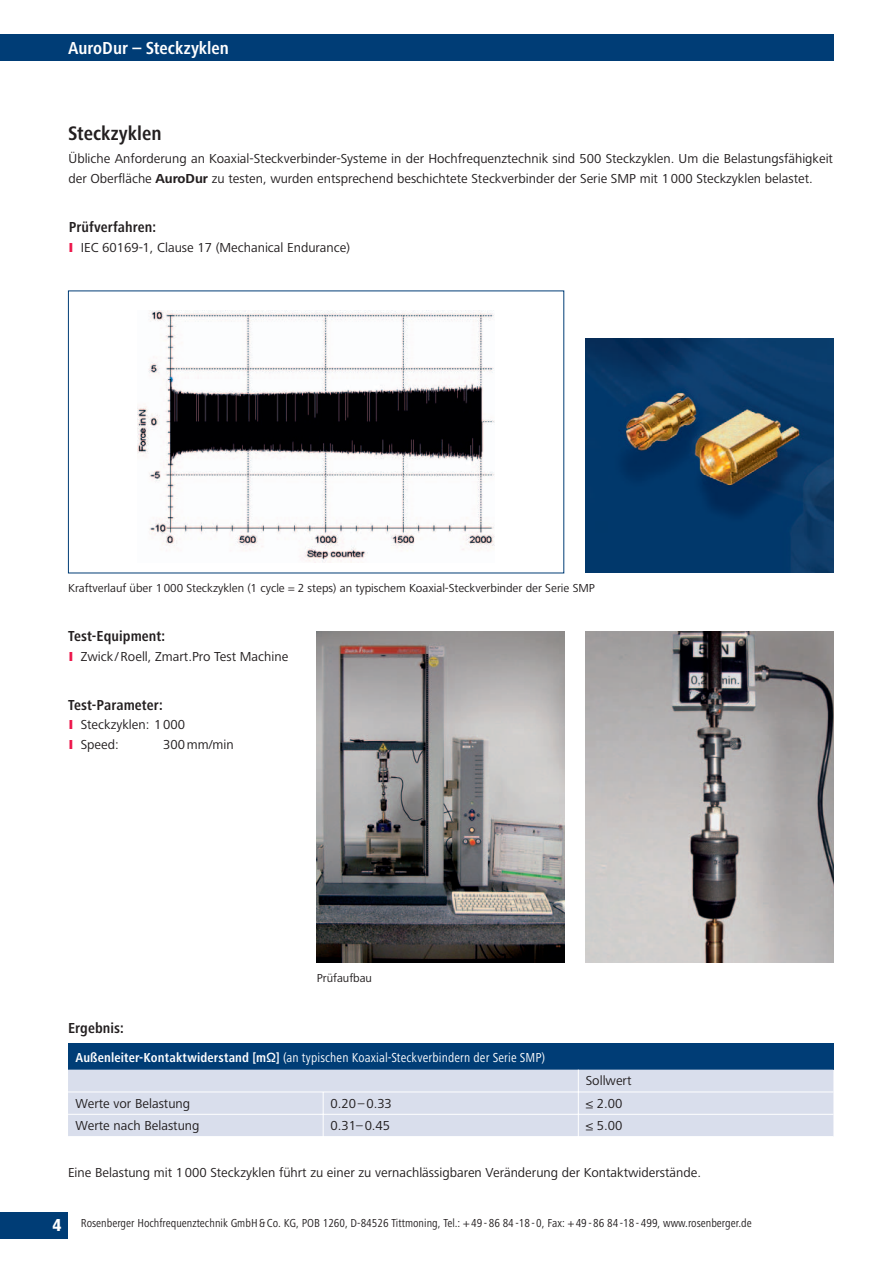
<style>
.page{position:relative;width:893px;height:1263px;background:#fff}
.page>*{position:absolute;margin:0;border:0;box-sizing:border-box;transform-origin:0 0}
.t1{font:700 condensed 20.25px "Frutiger Next LT";color:#231f20}
.t2{font:700 condensed 18px "Frutiger Next LT";color:#fff}
.t3{font:700 condensed 15px "Frutiger Next LT";letter-spacing:.005em;color:#231f20}
.t4{font:13.5px/19.5px "Frutiger Next LT";color:#231f20}
.t5{font:condensed 13.5px "Frutiger Next LT";letter-spacing:.01em;color:#fff}
.t6{font:condensed 12px "Frutiger Next LT";color:#231f20}
.t7{font:12px "Frutiger Next LT";color:#231f20}
.s1{font-weight:700}
.s2{font-weight:800;color:#ed164b}
.s3{font-weight:800;font-size:18px;color:#fff}
</style>
<div class="page">
<img style="left:137px;top:310px;width:358px;height:253px">
<img style="left:586px;top:631px;width:247px;height:332px">
<img style="left:317px;top:631px;width:247px;height:332px">
<img style="left:586px;top:339px;width:247px;height:234px">
<div style="left:0;top:34px;width:833px;height:27px;background:#003d76"></div>
<div style="left:68px;top:1043px;width:765px;height:27px;background:#003d76"></div>
<div style="left:68px;top:1070px;width:765px;height:66px;background:#d9deec"></div>
<hr style="left:68px;top:1091px;width:510px;height:1px;background:#fff">
<hr style="left:578px;top:1091px;width:255px;height:1px;background:#fff">
<hr style="left:68px;top:1114px;width:510px;height:1px;background:#fff">
<svg style="left:323px;top:1092px;width:1px;height:44px"></svg>
<hr style="left:578px;top:1114px;width:255px;height:1px;background:#fff">
<svg style="left:578px;top:1070px;width:1px;height:66px"></svg>
<div style="left:0;top:1212px;width:68px;height:26px;background:#003d76"></div>
<h2 class="t2" style="left:68px;top:41px;width:162px">AuroDur – Steckzyklen</h2>
<h1 class="t1" style="left:68px;top:125px;width:95px">Steckzyklen</h1>
<p class="t4" style="left:68px;top:150px;width:766px">Übliche Anforderung an Koaxial-Steckverbinder-Systeme in der Hochfrequenztechnik sind 500 Steckzyklen. Um die Belastungsfähigkeit der Oberfläche <span class="s1">AuroDur</span> zu testen, wurden entsprechend beschichtete Steckverbinder der Serie SMP mit 1 000 Steckzyklen belastet.</p>
<p class="t3" style="left:69px;top:222px;width:89px">Prüfverfahren:</p>
<p class="t4" style="left:69px;top:239px;width:283px"><span class="s2">I</span> IEC 60169-1, Clause 17 (Mechanical Endurance)</p>
<p class="t7" style="left:68px;top:583px;width:528px">Kraftverlauf über 1 000 Steckzyklen (1 cycle = 2 steps) an typischem Koaxial-Steckverbinder der Serie SMP</p>
<p class="t3" style="left:68px;top:630px;width:99px">Test-Equipment:</p>
<p class="t4" style="left:69px;top:648px;width:221px"><span class="s2">I</span> Zwick / Roell, Zmart.Pro Test Machine</p>
<p class="t3" style="left:68px;top:699px;width:96px">Test-Parameter:</p>
<p class="t4" style="left:69px;top:716px;width:118px"><span class="s2">I</span> Steckzyklen: 1 000<br><span class="s2">I</span> Speed:</p>
<p class="t4" style="left:163px;top:736px;width:72px">300 mm/min</p>
<p class="t7" style="left:317px;top:973px;width:57px">Prüfaufbau</p>
<p class="t3" style="left:68px;top:1022px;width:57px">Ergebnis:</p>
<p class="t5" style="left:75px;top:1052px;width:471px"><span class="s1">Außenleiter-Kontaktwiderstand [mΩ]</span> (an typischen Koaxial-Steckverbindern der Serie SMP)</p>
<p class="t4" style="left:586px;top:1072px;width:47px">Sollwert</p>
<p class="t4" style="left:75px;top:1095px;width:116px">Werte vor Belastung</p>
<p class="t4" style="left:331px;top:1095px;width:63px">0.20 – 0.33</p>
<p class="t4" style="left:586px;top:1095px;width:38px">≤ 2.00</p>
<p class="t4" style="left:75px;top:1117px;width:126px">Werte nach Belastung</p>
<p class="t4" style="left:331px;top:1117px;width:61px">0.31– 0.45</p>
<p class="t4" style="left:586px;top:1117px;width:38px">≤ 5.00</p>
<p class="t4" style="left:68px;top:1164px;width:635px">Eine Belastung mit 1 000 Steckzyklen führt zu einer zu vernachlässigbaren Veränderung der Kontaktwiderstände.</p>
<p class="t6" style="left:53px;top:1219px;width:701px"><span class="s3">4</span> Rosenberger Hochfrequenztechnik GmbH &amp; Co. KG, POB 1260, D-84526 Tittmoning, Tel.: + 49 - 86 84 -18 - 0, Fax: + 49 - 86 84 -18 - 499, www.rosenberger.de</p>
</div>
